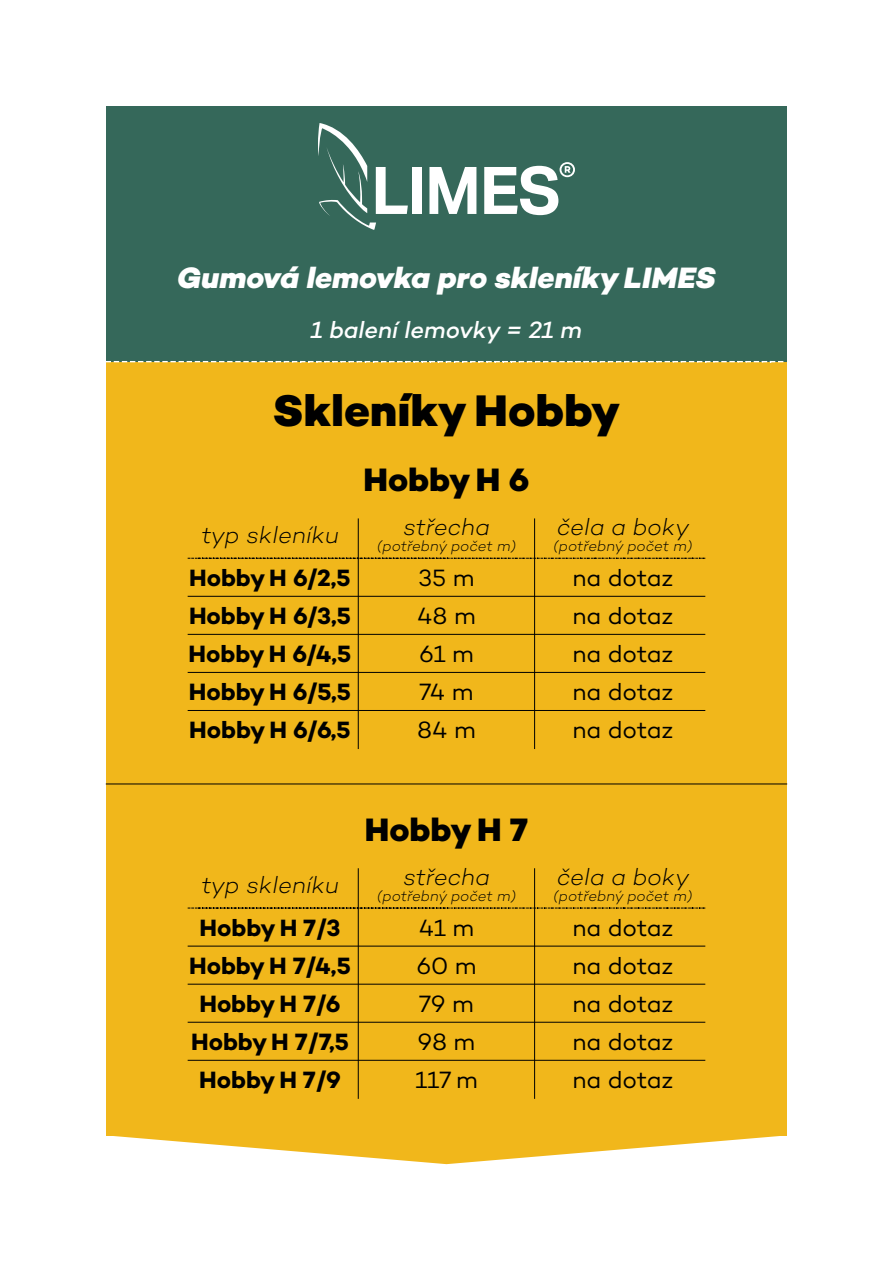
<style>
.page{position:relative;width:893px;height:1263px;background:#fff}
.page>*{position:absolute;margin:0;border:0;box-sizing:border-box;transform-origin:0 0}
.t1{font:800 45px "Campton";color:#000}
.t2{font:800 33px "Campton";color:#000}
.t3{font:italic 800 30px "Campton";color:#fff}
.t4{font:700 24px "Campton";letter-spacing:-.005em;color:#000}
.t5{font:24px "Campton";letter-spacing:-.005em;color:#000}
.t6{font:italic 300 24px "Campton";letter-spacing:-.005em;color:#000}
.t7{font:italic 500 24px "Campton";color:#fff}
.t8{font:italic 300 15px "Campton";letter-spacing:-.015em;color:#000}
</style>
<div class="page">
<div style="left:106px;top:362px;width:681px;height:773px;background:#f1b71b"></div>
<div style="left:106px;top:106px;width:681px;height:256px;background:#35685a"></div>
<hr style="left:358px;top:519px;width:1px;height:229px;background:#000">
<hr style="left:534px;top:519px;width:1px;height:229px;background:#000">
<hr style="left:188px;top:596px;width:517px;height:1px;background:#000">
<hr style="left:188px;top:634px;width:517px;height:1px;background:#000">
<hr style="left:188px;top:672px;width:517px;height:1px;background:#000">
<hr style="left:188px;top:710px;width:517px;height:1px;background:#000">
<svg style="left:106px;top:1135px;width:681px;height:29px"></svg>
<div style="left:412px;top:167px;width:10px;height:47px;background:#fff"></div>
<svg style="left:429px;top:167px;width:47px;height:47px"></svg>
<svg style="left:318px;top:123px;width:90px;height:107px"></svg>
<svg style="left:484px;top:162px;width:91px;height:53px"></svg>
<svg style="left:188px;top:558px;width:517px;height:1px"></svg>
<hr style="left:358px;top:869px;width:1px;height:229px;background:#000">
<hr style="left:534px;top:869px;width:1px;height:229px;background:#000">
<hr style="left:188px;top:946px;width:517px;height:1px;background:#000">
<hr style="left:188px;top:984px;width:517px;height:1px;background:#000">
<hr style="left:188px;top:1022px;width:517px;height:1px;background:#000">
<hr style="left:188px;top:1060px;width:517px;height:1px;background:#000">
<svg style="left:188px;top:908px;width:517px;height:1px"></svg>
<hr style="left:106px;top:784px;width:681px;height:1px;background:#000">
<svg style="left:106px;top:361px;width:678px;height:1px"></svg>
<p class="t3" style="left:177px;top:265px;width:540px">Gumová lemovka pro skleníky LIMES</p>
<p class="t7" style="left:311px;top:320px;width:273px">1 balení lemovky = 21 m</p>
<p class="t1" style="left:273px;top:391px;width:349px">Skleníky Hobby</p>
<p class="t6" style="left:201px;top:524px;width:139px">typ skleníku</p>
<p class="t2" style="left:364px;top:466px;width:167px">Hobby H 6</p>
<p class="t6" style="left:403px;top:516px;width:88px">střecha</p>
<p class="t8" style="left:377px;top:540px;width:140px">(potřebný počet m)</p>
<p class="t4" style="left:189px;top:567px;width:163px">Hobby H 6/2,5</p>
<p class="t5" style="left:418px;top:567px;width:58px">35 m</p>
<p class="t4" style="left:189px;top:605px;width:164px">Hobby H 6/3,5</p>
<p class="t5" style="left:417px;top:605px;width:60px">48 m</p>
<p class="t4" style="left:189px;top:643px;width:165px">Hobby H 6/4,5</p>
<p class="t5" style="left:419px;top:643px;width:56px">61 m</p>
<p class="t4" style="left:189px;top:681px;width:164px">Hobby H 6/5,5</p>
<p class="t5" style="left:420px;top:681px;width:55px">74 m</p>
<p class="t4" style="left:189px;top:719px;width:163px">Hobby H 6/6,5</p>
<p class="t5" style="left:417px;top:719px;width:60px">84 m</p>
<p class="t6" style="left:557px;top:516px;width:134px">čela a boky</p>
<p class="t8" style="left:553px;top:540px;width:140px">(potřebný počet m)</p>
<p class="t5" style="left:572px;top:567px;width:102px">na dotaz</p>
<p class="t5" style="left:572px;top:605px;width:102px">na dotaz</p>
<p class="t5" style="left:572px;top:643px;width:102px">na dotaz</p>
<p class="t5" style="left:572px;top:681px;width:102px">na dotaz</p>
<p class="t5" style="left:572px;top:719px;width:102px">na dotaz</p>
<p class="t6" style="left:201px;top:874px;width:139px">typ skleníku</p>
<p class="t2" style="left:365px;top:815px;width:165px">Hobby H 7</p>
<p class="t6" style="left:403px;top:866px;width:88px">střecha</p>
<p class="t8" style="left:377px;top:889px;width:140px">(potřebný počet m)</p>
<p class="t4" style="left:200px;top:917px;width:142px">Hobby H 7/3</p>
<p class="t5" style="left:419px;top:917px;width:57px">41 m</p>
<p class="t4" style="left:189px;top:955px;width:163px">Hobby H 7/4,5</p>
<p class="t5" style="left:416px;top:955px;width:62px">60 m</p>
<p class="t4" style="left:199px;top:993px;width:143px">Hobby H 7/6</p>
<p class="t5" style="left:419px;top:993px;width:56px">79 m</p>
<p class="t4" style="left:191px;top:1031px;width:159px">Hobby H 7/7,5</p>
<p class="t5" style="left:418px;top:1031px;width:59px">98 m</p>
<p class="t4" style="left:199px;top:1069px;width:143px">Hobby H 7/9</p>
<p class="t5" style="left:415px;top:1069px;width:64px">117 m</p>
<p class="t6" style="left:557px;top:866px;width:134px">čela a boky</p>
<p class="t8" style="left:553px;top:889px;width:140px">(potřebný počet m)</p>
<p class="t5" style="left:572px;top:917px;width:102px">na dotaz</p>
<p class="t5" style="left:572px;top:955px;width:102px">na dotaz</p>
<p class="t5" style="left:572px;top:993px;width:102px">na dotaz</p>
<p class="t5" style="left:572px;top:1031px;width:102px">na dotaz</p>
<p class="t5" style="left:572px;top:1069px;width:102px">na dotaz</p>
</div>
